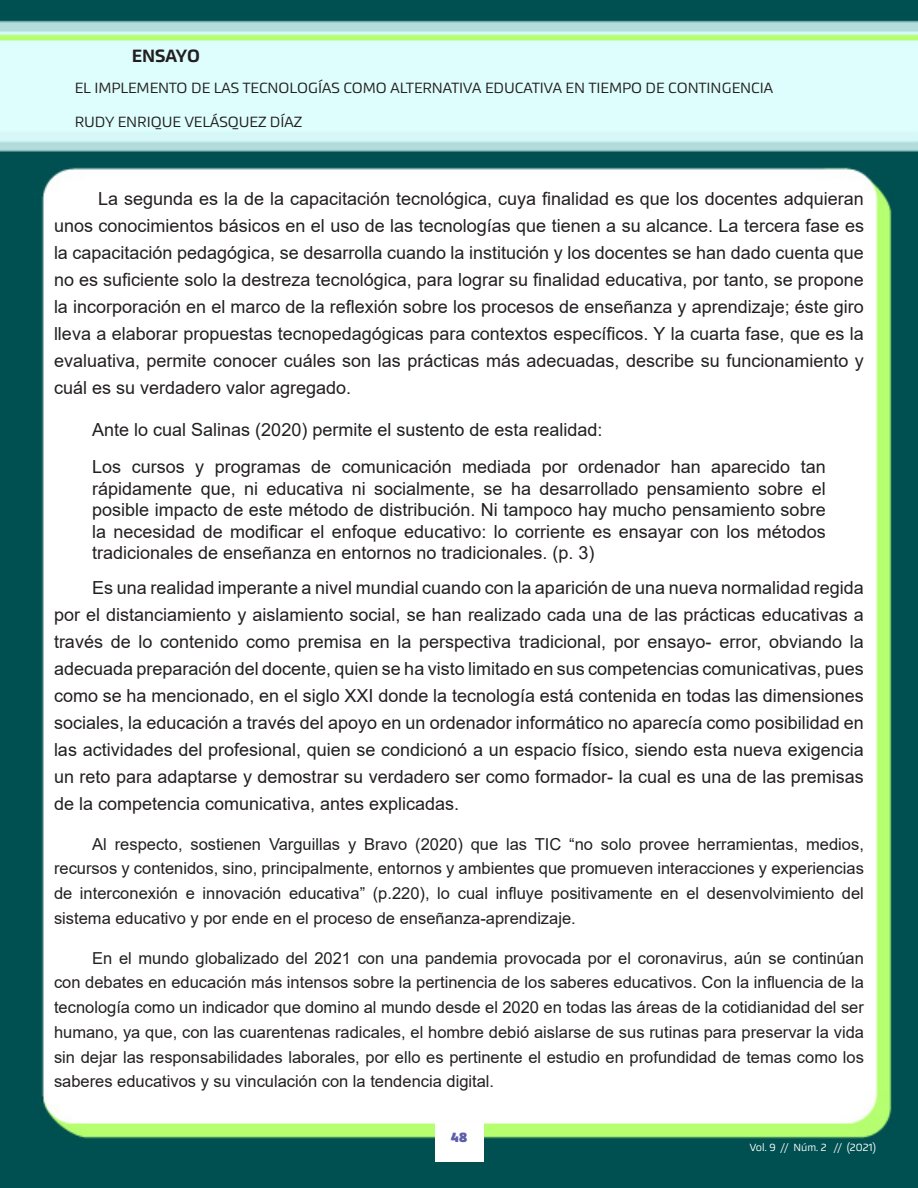
<style>
.page{position:relative;width:918px;height:1188px;background:#fff}
.page>*{position:absolute;margin:0;border:0;box-sizing:border-box;transform-origin:0 0}
.Normal__Web{font:18px/27px "Arial";color:#231f20;text-align:justify}
.t1{font:500 18px "Akceler A";color:#231f20}
.t2{font:16.5px/24.8px "Arial";color:#231f20;text-align:justify}
.t3{font:15px "Akceler A";color:#231f20}
.t4{font:700 13.5px "Akceler A";color:#5c5ea9}
.t5{font:10.5px "Akceler A";color:#fff}
</style>
<div class="page">
<img style="left:0;top:0;width:918px;height:1188px">
<div style="left:435px;top:1123px;width:48px;height:39px;background:#fff"></div>
<div style="left:54px;top:192px;width:810px;height:206px;background:#fff"></div>
<div style="left:54px;top:423px;width:810px;height:17px;background:#fff"></div>
<div style="left:54px;top:460px;width:810px;height:103px;background:#fff"></div>
<p class="t1" style="left:132px;top:42px;width:70px">ENSAYO</p>
<p class="t3" style="left:75px;top:76px;width:700px">EL IMPLEMENTO DE LAS TECNOLOGÍAS COMO ALTERNATIVA EDUCATIVA EN TIEMPO DE CONTINGENCIA</p>
<p class="t3" style="left:75px;top:111px;width:229px">RUDY ENRIQUE VELÁSQUEZ DÍAZ</p>
<p class="Normal__Web" style="left:54px;top:186px;width:812px;text-indent:44px">La segunda es la de la capacitación tecnológica, cuya finalidad es que los docentes adquieran unos conocimientos básicos en el uso de las tecnologías que tienen a su alcance. La tercera fase es la capacitación pedagógica, se desarrolla cuando la institución y los docentes se han dado cuenta que no es suficiente solo la destreza tecnológica, para lograr su finalidad educativa, por tanto, se propone la incorporación en el marco de la reflexión sobre los procesos de enseñanza y aprendizaje; éste giro lleva a elaborar propuestas tecnopedagógicas para contextos específicos. Y la cuarta fase, que es la evaluativa, permite conocer cuáles son las prácticas más adecuadas, describe su funcionamiento y cuál es su verdadero valor agregado.</p>
<p class="Normal__Web" style="left:92px;top:417px;width:512px">Ante lo cual Salinas (2020) permite el sustento de esta realidad:</p>
<p class="Normal__Web" style="left:92px;top:456px;width:735px;line-height:21.6px">Los cursos y programas de comunicación mediada por ordenador han aparecido tan rápidamente que, ni educativa ni socialmente, se ha desarrollado pensamiento sobre el posible impacto de este método de distribución. Ni tampoco hay mucho pensamiento sobre la necesidad de modificar el enfoque educativo: lo corriente es ensayar con los métodos tradicionales de enseñanza en entornos no tradicionales. (p. 3)</p>
<p class="Normal__Web" style="left:54px;top:574px;width:812px;text-indent:38px">Es una realidad imperante a nivel mundial cuando con la aparición de una nueva normalidad regida por el distanciamiento y aislamiento social, se han realizado cada una de las prácticas educativas a través de lo contenido como premisa en la perspectiva tradicional, por ensayo- error, obviando la adecuada preparación del docente, quien se ha visto limitado en sus competencias comunicativas, pues como se ha mencionado, en el siglo XXI donde la tecnología está contenida en todas las dimensiones sociales, la educación a través del apoyo en un ordenador informático no aparecía como posibilidad en las actividades del profesional, quien se condicionó a un espacio físico, siendo esta nueva exigencia un reto para adaptarse y demostrar su verdadero ser como formador- la cual es una de las premisas de la competencia comunicativa, antes explicadas.</p>
<p class="t2" style="left:54px;top:831px;width:811px;text-indent:38px">Al respecto, sostienen Varguillas y Bravo (2020) que las TIC “no solo provee herramientas, medios, recursos y contenidos, sino, principalmente, entornos y ambientes que promueven interacciones y experiencias de interconexión e innovación educativa” (p.220), lo cual influye positivamente en el desenvolvimiento del sistema educativo y por ende en el proceso de enseñanza-aprendizaje.</p>
<p class="t2" style="left:54px;top:945px;width:812px;text-indent:38px">En el mundo globalizado del 2021 con una pandemia provocada por el coronavirus, aún se continúan con debates en educación más intensos sobre la pertinencia de los saberes educativos. Con la influencia de la tecnología como un indicador que domino al mundo desde el 2020 en todas las áreas de la cotidianidad del ser humano, ya que, con las cuarentenas radicales, el hombre debió aislarse de sus rutinas para preservar la vida sin dejar las responsabilidades laborales, por ello es pertinente el estudio en profundidad de temas como los saberes educativos y su vinculación con la tendencia digital.</p>
<p class="t4" style="left:451px;top:1126px;width:18px">48</p>
<p class="t5" style="left:750px;top:1140px;width:128px">Vol. 9 // Núm. 2 // (2021)</p>
</div>
